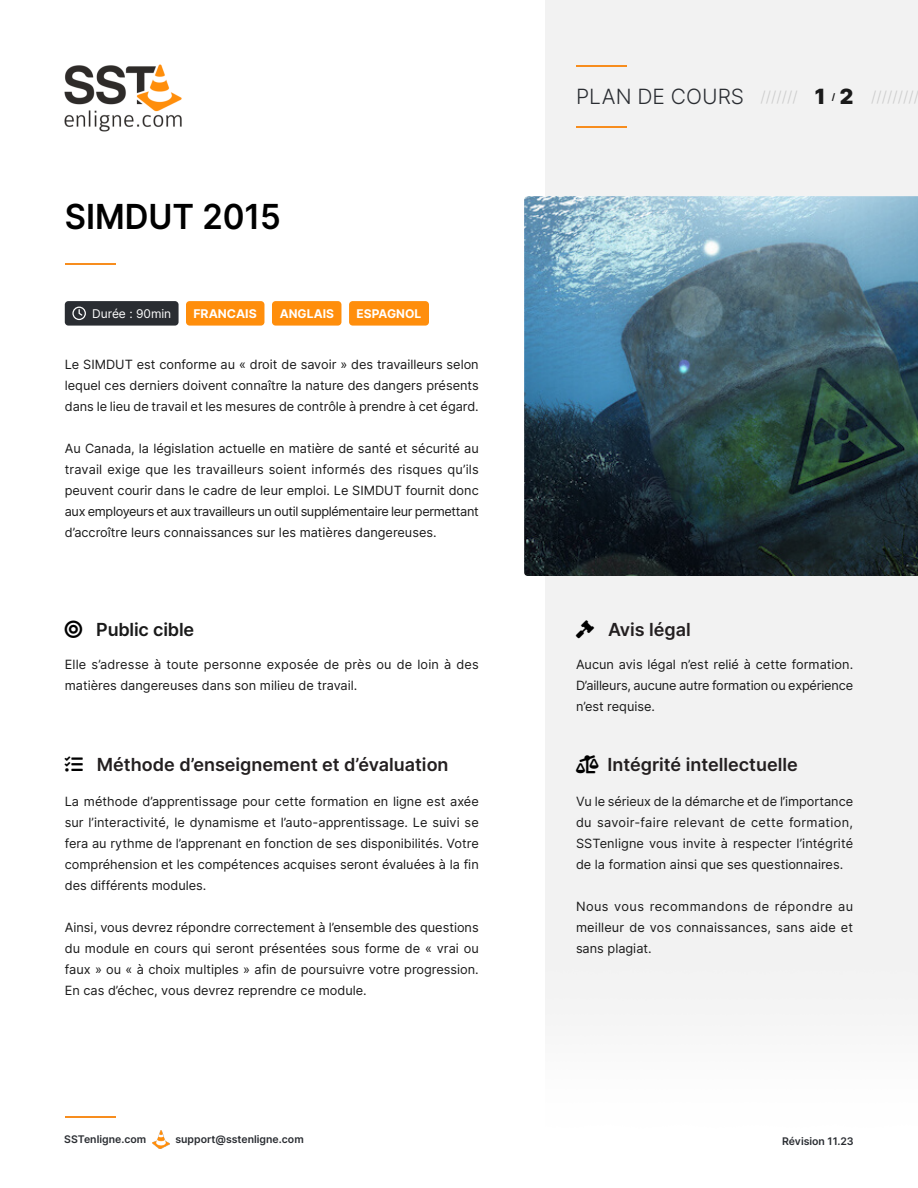
<style>
.page{position:relative;width:918px;height:1188px;background:#fff}
.page>*{position:absolute;margin:0;border:0;box-sizing:border-box;transform-origin:0 0}
.t1{font:600 34.5px "Inter";color:#000;scale:.95 1}
.t2{font:300 21px "Inter";color:#2a2d32}
.t3{font:600 18px "Inter";color:#231f20}
.t4{font:600 18px "Inter";letter-spacing:-.01em;color:#1a1a1a}
.t5{font:300 15px "Inter";color:#ccc}
.t6{font:12.75px/21px "Inter";color:#1a1a1a;text-align:justify}
.t7{font:700 12px "Inter";color:#fff}
.t8{font:12px "Inter";color:#fff}
.t9{font:600 10.5px "Inter";color:#2a2d32}
.t10{font:700 9px "Inter";color:#1a1a1a}
.s1{font-weight:900;font-size:21px;color:#1a1a1a}
.s2{color:#000}
</style>
<div class="page">
<div style="left:545px;top:0;width:373px;height:1016px;background:#f2f2f2"></div>
<img style="left:64px;top:64px;width:118px;height:68px">
<hr style="left:576px;top:65px;width:50px;height:1px;background:#f78d1e">
<hr style="left:576px;top:126px;width:50px;height:1px;background:#f78d1e">
<img style="left:152px;top:1131px;width:18px;height:17px">
<img style="left:524px;top:196px;width:394px;height:380px">
<div style="left:349px;top:301px;width:80px;height:25px;background:#ff8e0c;border-radius:4px"></div>
<div style="left:186px;top:301px;width:78px;height:25px;background:#ff8e0c;border-radius:4px"></div>
<div style="left:272px;top:301px;width:69px;height:25px;background:#ff8e0c;border-radius:4px"></div>
<div style="left:65px;top:301px;width:114px;height:25px;background:#2a2d32;border-radius:4px"></div>
<svg style="left:72px;top:307px;width:14px;height:13px"></svg>
<hr style="left:65px;top:1116px;width:50px;height:1px;background:#f78d1e">
<hr style="left:65px;top:264px;width:50px;height:1px;background:#f78d1e">
<svg style="left:576px;top:620px;width:18px;height:18px"></svg>
<svg style="left:576px;top:756px;width:23px;height:18px"></svg>
<h2 class="t2" style="left:576px;top:84px;width:170px">PLAN DE COURS</h2>
<p class="t5" style="left:761px;top:88px;width:66px">/////// <span class="s1">1</span></p>
<p class="t10" style="left:832px;top:91px;width:5px">/</p>
<p class="t5" style="left:840px;top:88px;width:81px"><span class="s1">2</span> /////////</p>
<h1 class="t1" style="left:65px;top:195px;width:229px">SIMDUT 2015</h1>
<p class="t8" style="left:92px;top:306px;width:81px">Durée : 90min</p>
<p class="t7" style="left:193px;top:306px;width:65px">FRANCAIS</p>
<p class="t7" style="left:280px;top:306px;width:56px">ANGLAIS</p>
<p class="t7" style="left:357px;top:306px;width:66px">ESPAGNOL</p>
<p class="t6" style="left:65px;top:354px;width:416px">Le SIMDUT est conforme au « droit de savoir » des travailleurs selon lequel ces derniers doivent connaître la nature des dangers présents dans le lieu de travail et les mesures de contrôle à prendre à cet égard.</p>
<p class="t6" style="left:65px;top:438px;width:416px">Au Canada, la législation actuelle en matière de santé et sécurité au travail exige que les travailleurs soient informés des risques qu’ils peuvent courir dans le cadre de leur emploi. Le SIMDUT fournit donc aux employeurs et aux travailleurs un outil supplémentaire leur permettant d’accroître leurs connaissances sur les matières dangereuses.</p>
<h3 class="t4" style="left:65px;top:618px;width:131px"><span class="s2">◎</span> Public cible</h3>
<h3 class="t3" style="left:608px;top:618px;width:84px">Avis légal</h3>
<p class="t6" style="left:65px;top:654px;width:416px">Elle s’adresse à toute personne exposée de près ou de loin à des matières dangereuses dans son milieu de travail.</p>
<p class="t6" style="left:576px;top:654px;width:279px">Aucun avis légal n’est relié à cette formation.<br>D’ailleurs, aucune autre formation ou expérience n’est requise.</p>
<h3 class="t3" style="left:97px;top:754px;width:353px">Méthode d’enseignement et d’évaluation</h3>
<h3 class="t3" style="left:607px;top:754px;width:192px">Intégrité intellectuelle</h3>
<p class="t6" style="left:65px;top:791px;width:415px">La méthode d’apprentissage pour cette formation en ligne est axée sur l’interactivité, le dynamisme et l’auto-apprentissage. Le suivi se fera au rythme de l’apprenant en fonction de ses disponibilités. Votre compréhension et les compétences acquises seront évaluées à la fin des différents modules.</p>
<p class="t6" style="left:65px;top:917px;width:415px">Ainsi, vous devrez répondre correctement à l’ensemble des questions du module en cours qui seront présentées sous forme de « vrai ou faux » ou « à choix multiples » afin de poursuivre votre progression.<br>En cas d’échec, vous devrez reprendre ce module.</p>
<p class="t6" style="left:576px;top:791px;width:279px">Vu le sérieux de la démarche et de l’importance du savoir-faire relevant de cette formation, SSTenligne vous invite à respecter l’intégrité de la formation ainsi que ses questionnaires.</p>
<p class="t6" style="left:576px;top:896px;width:279px">Nous vous recommandons de répondre au meilleur de vos connaissances, sans aide et sans plagiat.</p>
<p class="t9" style="left:64px;top:1132px;width:83px">SSTenligne.com</p>
<p class="t9" style="left:175px;top:1132px;width:130px">support@sstenligne.com</p>
<p class="t9" style="left:782px;top:1135px;width:73px">Révision 11.23</p>
</div>
